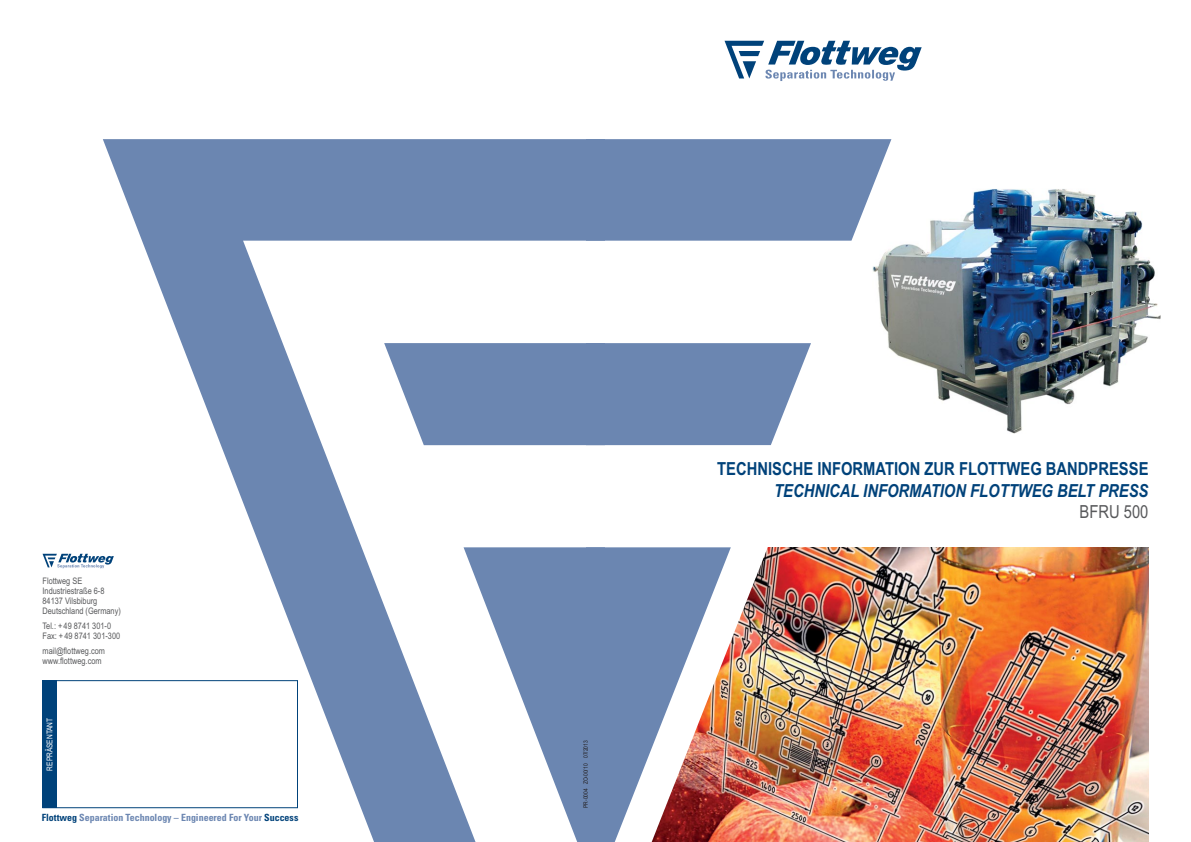
<style>
.page{position:relative;width:1191px;height:842px;background:#fff}
.page>*{position:absolute;margin:0;border:0;box-sizing:border-box;transform-origin:0 0}
.t1{font:700 18px "Arial Narrow";color:#00427a}
.t2{font:italic 700 18px "Arial Narrow";color:#00427a}
.t3{font:18px "Arial Narrow";color:#58595b}
.t4{font:700 condensed 9.9px "Univers";color:#6b86b1}
.t5{font:9px/10px "Arial Narrow";color:#58595b}
.t6{font:8px "Arial Narrow";color:#fff}
.t7{font:6px "Arial Narrow";color:#231f20}
.s1{color:#00427a}
</style>
<div class="page">
<img style="left:932px;top:547px;width:216px;height:295px">
<img style="left:891px;top:139px;width:41px;height:703px">
<img style="left:891px;top:189px;width:269px;height:245px">
<img style="left:891px;top:189px;width:18px;height:93px">
<img style="left:604px;top:139px;width:287px;height:703px">
<svg style="left:724px;top:41px;width:197px;height:40px"></svg>
<svg style="left:103px;top:139px;width:501px;height:703px"></svg>
<svg style="left:43px;top:554px;width:71px;height:14px"></svg>
<div style="left:43px;top:680px;width:255px;height:128px;border:1px solid #00427a"></div>
<div style="left:43px;top:680px;width:14px;height:128px;background:#00427a"></div>
<p class="t5" style="left:43px;top:577px;width:80px">Flottweg SE<br>Industriestraße 6-8<br>84137 Vilsbiburg<br>Deutschland (Germany)</p>
<p class="t5" style="left:43px;top:622px;width:79px">Tel.: + 49 8741 301-0<br>Fax: + 49 8741 301-300</p>
<p class="t5" style="left:43px;top:647px;width:64px">mail@flottweg.com www.flottweg.com</p>
<p class="t6" style="left:47px;top:770px;width:54px;rotate:-90deg">REPRÄSENTANT</p>
<p class="t4" style="left:42px;top:814px;width:258px"><span class="s1">Flottweg</span> Separation Technology – Engineered For Your <span class="s1">Success</span></p>
<p class="t7" style="left:583px;top:808px;width:69px;rotate:-90deg">PR-0004 ZO-00/10 07/2013</p>
<h1 class="t1" style="left:717px;top:462px;width:433px">TECHNISCHE INFORMATION ZUR FLOTTWEG BANDPRESSE</h1>
<h1 class="t2" style="left:774px;top:484px;width:376px">TECHNICAL INFORMATION FLOTTWEG BELT PRESS</h1>
<h1 class="t3" style="left:1079px;top:505px;width:70px">BFRU 500</h1>
</div>
